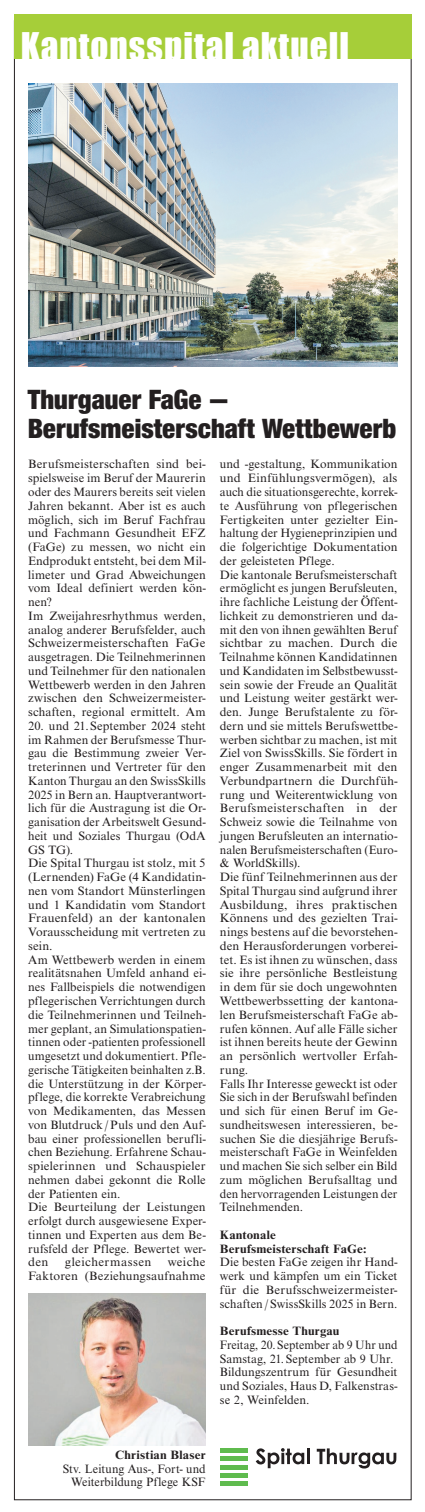
<style>
.page{position:relative;width:425px;height:1512px;background:#fff}
.page>*{position:absolute;margin:0;border:0;box-sizing:border-box;transform-origin:0 0}
.t1{font:35px "Impact";letter-spacing:.03em;color:#fff}
.t2{font:28.75px/28.8px "Nimbus San Nov D Blac Cond";letter-spacing:.005em;color:#231f20}
.t3{font:12.5px/13.8px "Nimbus Rom No 9 T";letter-spacing:.005em;color:#231f20}
.t4{font:12.5px/13.8px "Nimbus Rom No 9 T";letter-spacing:.005em;color:#231f20;scale:.95 1}
.t5{font:700 12.5px/13.8px "Nimbus Rom No 9 T";letter-spacing:.01em;color:#231f20;scale:1.05 1}
.t6{font:12.5px "Nimbus Rom No 9 T";letter-spacing:.04em;color:#231f20}
</style>
<div class="page">
<div style="left:14px;top:14px;width:397px;height:45px;background:#a6ce39"></div>
<img style="left:28px;top:1293px;width:177px;height:151px">
<div style="left:219px;top:1447px;width:28px;height:5px;background:#5fbb4e"></div>
<hr style="left:219px;top:1481px;width:28px;height:4px;background:#5fbb4e">
<hr style="left:219px;top:1456px;width:28px;height:4px;background:#5fbb4e">
<div style="left:219px;top:1464px;width:28px;height:5px;background:#5fbb4e"></div>
<div style="left:219px;top:1472px;width:28px;height:5px;background:#5fbb4e"></div>
<svg style="left:255px;top:1448px;width:49px;height:20px"></svg>
<hr style="left:306px;top:1448px;width:3px;height:15px;background:#231f20">
<svg style="left:316px;top:1448px;width:80px;height:20px"></svg>
<img style="left:29px;top:83px;width:368px;height:284px">
<h1 class="t1" style="left:21px;top:19px;width:329px">Kantonsspital aktuell</h1>
<h2 class="t2" style="left:28px;top:384px;width:369px">Thurgauer FaGe –<br>Berufsmeisterschaft Wettbewerb</h2>
<p class="t3" style="left:28px;top:457px;width:179px">Berufsmeisterschaften sind bei&shy;spielsweise im Beruf der Maurerin oder des Maurers bereits seit vielen<br>Jahren bekannt. Aber ist es auch möglich, sich im Beruf Fachfrau und Fachmann Gesundheit EFZ (FaGe) zu messen, wo nicht ein<br>Endprodukt entsteht, bei dem Mil&shy;limeter und Grad Abweichungen vom Ideal definiert werden kön&shy;nen?<br>Im Zweijahresrhythmus werden, analog anderer Berufsfelder, auch<br>Schweizermeisterschaften FaGe ausgetragen. Die Teilnehmerinnen und Teilnehmer für den nationalen<br>Wettbewerb werden in den Jahren zwischen den Schweizermeister&shy;schaften, regional ermittelt. Am</p>
<p class="t3" style="left:28px;top:718px;width:179px">20. und 21.September 2024 steht im Rahmen der Berufsmesse Thur&shy;gau die Bestimmung zweier Ver&shy;treterinnen und Vertreter für den<br>Kanton Thurgau an den SwissSkills<br>2025 in Bern an. Hauptverantwort&shy;lich für die Austragung ist die Or&shy;ganisation der Arbeitswelt Gesund&shy;heit und Soziales Thurgau (OdA<br>GS TG).<br>Die Spital Thurgau ist stolz, mit 5 (Lernenden) FaGe (4 Kandidatin&shy;nen vom Standort Münsterlingen und 1 Kandidatin vom Standort<br>Frauenfeld) an der kantonalen<br>Vorausscheidung mit vertreten zu sein.<br>Am Wettbewerb werden in einem realitätsnahen Umfeld anhand ei&shy;nes Fallbeispiels die notwendigen pflegerischen Verrichtungen durch die Teilnehmerinnen und Teilneh&shy;mer geplant, an Simulationspatien&shy;tinnen oder -patienten professionell umgesetzt und dokumentiert. Pfle&shy;gerische Tätigkeiten beinhalten z.B. die Unterstützung in der Körper&shy;pflege, die korrekte Verabreichung von Medikamenten, das Messen von Blutdruck/Puls und den Auf&shy;bau einer professionellen berufli&shy;chen Beziehung. Erfahrene Schau&shy;spielerinnen und Schauspieler nehmen dabei gekonnt die Rolle der Patienten ein.<br>Die Beurteilung der Leistungen erfolgt durch ausgewiesene Exper&shy;tinnen und Experten aus dem Be&shy;rufsfeld der Pflege. Bewertet wer&shy;den</p>
<p class="t3" style="left:28px;top:1255px;width:179px;text-align:right">weiche<br>Faktoren (Beziehungsaufnahme</p>
<p class="t6" style="left:65px;top:1255px;width:88px">gleichermassen</p>
<p class="t3" style="left:219px;top:457px;width:179px">und -gestaltung, Kommunikation und Einfühlungsvermögen), als auch die situationsgerechte, korrek&shy;te Ausführung von pflegerischen<br>Fertigkeiten unter gezielter Ein&shy;haltung der Hygieneprinzipien und die folgerichtige Dokumentation der geleisteten Pflege.<br>Die kantonale Berufsmeisterschaft ermöglicht es jungen Berufsleuten, ihre fachliche Leistung der Öffent&shy;lichkeit zu demonstrieren und da&shy;mit den von ihnen gewählten Beruf sichtbar zu machen. Durch die<br>Teilnahme können Kandidatinnen und Kandidaten im Selbstbewusst&shy;sein sowie der Freude an Qualität und Leistung weiter gestärkt wer&shy;den. Junge Berufstalente zu för&shy;dern und sie mittels Berufswettbe&shy;werben sichtbar zu machen, ist mit<br>Ziel von SwissSkills. Sie fördert in enger Zusammenarbeit mit den<br>Verbundpartnern die Durchfüh&shy;rung und Weiterentwicklung von<br>Berufsmeisterschaften in der<br>Schweiz sowie die Teilnahme von jungen Berufsleuten an internatio&shy;nalen Berufsmeisterschaften (Euro-&amp; WorldSkills).<br>Die fünf Teilnehmerinnen aus der<br>Spital Thurgau sind aufgrund ihrer<br>Ausbildung, ihres praktischen<br>Könnens und des gezielten Trai&shy;nings bestens auf die bevorstehen&shy;den Herausforderungen vorberei&shy;tet. Es ist ihnen zu wünschen, dass sie ihre persönliche Bestleistung in dem für sie doch ungewohnten<br>Wettbewerbssetting der kantona&shy;len Berufsmeisterschaft FaGe ab&shy;rufen können. Auf alle Fälle sicher ist ihnen bereits heute der Gewinn an persönlich wertvoller Erfah&shy;rung.<br>Falls Ihr Interesse geweckt ist oder<br>Sie sich in der Berufswahl befinden und sich für einen Beruf im Ge&shy;sundheitswesen interessieren, be&shy;suchen Sie die diesjährige Berufs&shy;meisterschaft FaGe in Weinfelden und machen Sie sich selber ein Bild zum möglichen Berufsalltag und den hervorragenden Leistungen der<br>Teilnehmenden.</p>
<p class="t5" style="left:219px;top:1227px;width:141px">Kantonale<br>Berufsmeisterschaft FaGe:</p>
<p class="t3" style="left:219px;top:1255px;width:179px;text-align:justify">Die besten FaGe zeigen ihr Hand&shy;werk und kämpfen um ein Ticket für die Berufsschweizermeister&shy;schaften/SwissSkills 2025 in Bern.</p>
<p class="t5" style="left:219px;top:1323px;width:115px">Berufsmesse Thurgau</p>
<p class="t4" style="left:219px;top:1337px;width:188px">Freitag, 20.September ab 9 Uhr und<br>Samstag, 21.September ab 9 Uhr.<br>Bildungszentrum für Gesundheit und Soziales, Haus D, Falkenstras&shy;se 2, Weinfelden.</p>
<p class="t5" style="left:115px;top:1447px;width:88px">Christian Blaser</p>
<p class="t3" style="left:63px;top:1461px;width:144px;text-align:right">Stv. Leitung Aus-, Fort- und<br>Weiterbildung Pflege KSF</p>
</div>
